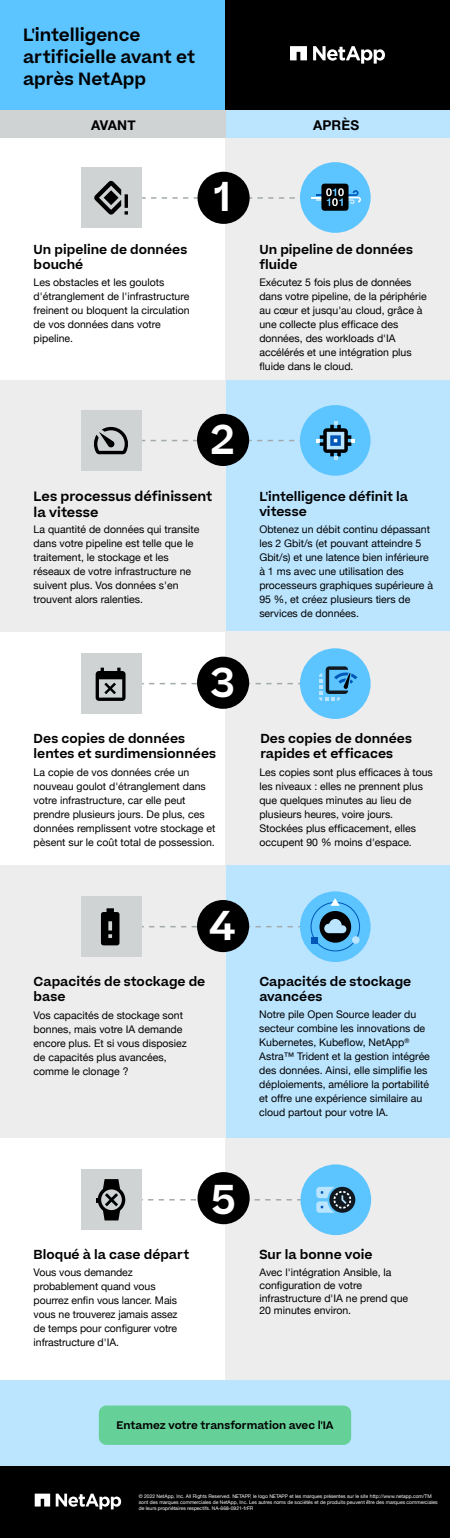
<style>
.page{position:relative;width:450px;height:1538px;background:#fff}
.page>*{position:absolute;margin:0;border:0;box-sizing:border-box;transform-origin:0 0}
.t1{font:600 39.9px "Beatrice";color:#fff}
.t2{font:600 17px/22px "Beatrice";color:#000}
.t3{font:700 13.5px "Helvetica Neue";letter-spacing:.01em;color:#000}
.t4{font:600 13px/15.6px "Beatrice";color:#000}
.t5{font:600 12.5px/15px "Beatrice";color:#000}
.t6{font:10.5px/14px "Helvetica Neue";color:#000}
.t7{font:600 10.5px "Beatrice";color:#000}
.t8{font:5px/6px "Helvetica Neue";color:#fff}
</style>
<div class="page">
<div style="left:226px;top:137px;width:224px;height:243px;background:#ededed"></div>
<div style="left:224px;top:380px;width:226px;height:251px;background:#bbe5ff"></div>
<div style="left:0;top:380px;width:226px;height:251px;background:#ededed"></div>
<div style="left:224px;top:865px;width:226px;height:272px;background:#bbe5ff"></div>
<div style="left:226px;top:631px;width:224px;height:234px;background:#ededed"></div>
<div style="left:225px;top:1138px;width:225px;height:242px;background:#ededed"></div>
<div style="left:0;top:1380px;width:450px;height:86px;background:#bbe5ff"></div>
<div style="left:225px;top:110px;width:225px;height:27px;background:#bbe5ff"></div>
<div style="left:0;top:110px;width:226px;height:27px;background:#d0d3d4"></div>
<div style="left:0;top:1466px;width:450px;height:72px;background:#000"></div>
<div style="left:0;top:865px;width:226px;height:272px;background:#ededed"></div>
<div style="left:0;top:0;width:336px;height:110px;background:#5cc4ff"></div>
<div style="left:226px;top:0;width:224px;height:110px;background:#000"></div>
<div style="left:198px;top:172px;width:52px;height:52px;background:#000;border-radius:50%"></div>
<div style="left:81px;top:167px;width:61px;height:61px;background:#d0d3d4"></div>
<div style="left:197px;top:414px;width:52px;height:52px;background:#000;border-radius:50%"></div>
<div style="left:81px;top:410px;width:60px;height:61px;background:#d0d3d4"></div>
<div style="left:300px;top:405px;width:71px;height:71px;background:#5cc4ff;border-radius:50%"></div>
<div style="left:197px;top:656px;width:52px;height:53px;background:#000;border-radius:50%"></div>
<div style="left:81px;top:653px;width:60px;height:61px;background:#d0d3d4"></div>
<div style="left:300px;top:648px;width:71px;height:71px;background:#5cc4ff;border-radius:50%"></div>
<div style="left:197px;top:900px;width:52px;height:52px;background:#000;border-radius:50%"></div>
<div style="left:81px;top:896px;width:60px;height:61px;background:#d0d3d4"></div>
<div style="left:300px;top:891px;width:71px;height:71px;background:#5cc4ff;border-radius:50%"></div>
<div style="left:81px;top:1169px;width:61px;height:61px;background:#d0d3d4"></div>
<div style="left:301px;top:1164px;width:70px;height:71px;background:#5cc4ff;border-radius:50%"></div>
<div style="left:198px;top:1172px;width:52px;height:52px;background:#000;border-radius:50%"></div>
<svg style="left:96px;top:666px;width:261px;height:35px"></svg>
<div style="left:329px;top:1186px;width:26px;height:26px;background:#101820;border-radius:50%"></div>
<div style="left:300px;top:162px;width:71px;height:71px;background:#5cc4ff;border-radius:50%"></div>
<svg style="left:94px;top:180px;width:267px;height:35px"></svg>
<div style="left:311px;top:902px;width:49px;height:49px;border:1px solid #0057b7;border-radius:50%"></div>
<svg style="left:101px;top:898px;width:250px;height:47px"></svg>
<div style="left:352px;top:936px;width:8px;height:7px;background:#bbe5ff;border-radius:50%"></div>
<div style="left:312px;top:936px;width:6px;height:7px;background:#0057b7"></div>
<svg style="left:93px;top:421px;width:262px;height:39px"></svg>
<svg style="left:96px;top:1179px;width:255px;height:41px"></svg>
<svg style="left:290px;top:46px;width:95px;height:18px"></svg>
<div style="left:98px;top:1405px;width:254px;height:40px;background:#65d097"></div>
<svg style="left:34px;top:1493px;width:88px;height:17px"></svg>
<h2 class="t2" style="left:23px;top:24px;width:174px">L'intelligence artificielle avant et après NetApp</h2>
<p class="t3" style="left:91px;top:114px;width:46px">AVANT</p>
<p class="t3" style="left:313px;top:114px;width:48px">APRÈS</p>
<p class="t5" style="left:34px;top:242px;width:155px">Un pipeline de données bouché</p>
<p class="t6" style="left:34px;top:276px;width:158px">Les obstacles et les goulots d'étranglement de l'infrastructure freinent ou bloquent la circulation de vos données dans votre pipeline.</p>
<h1 class="t1" style="left:215px;top:169px;width:18px">1</h1>
<h1 class="t1" style="left:211px;top:412px;width:25px">2</h1>
<p class="t4" style="left:34px;top:489px;width:180px">Les processus définissent la vitesse</p>
<p class="t6" style="left:34px;top:523px;width:167px">La quantité de données qui transite dans votre pipeline est telle que le traitement, le stockage et les réseaux de votre infrastructure ne suivent plus. Vos données s'en trouvent alors ralenties.</p>
<h1 class="t1" style="left:211px;top:656px;width:26px">3</h1>
<p class="t5" style="left:34px;top:731px;width:184px">Des copies de données lentes et surdimensionnées</p>
<p class="t6" style="left:34px;top:765px;width:183px">La copie de vos données crée un nouveau goulot d'étranglement dans votre infrastructure, car elle peut prendre plusieurs jours. De plus, ces données remplissent votre stockage et pèsent sur le coût total de possession.</p>
<p class="t5" style="left:259px;top:242px;width:155px">Un pipeline de données fluide</p>
<p class="t6" style="left:259px;top:276px;width:169px">Exécutez 5 fois plus de données dans votre pipeline, de la périphérie au cœur et jusqu'au cloud, grâce à une collecte plus efficace des données, des workloads d'IA accélérés et une intégration plus fluide dans le cloud.</p>
<p class="t5" style="left:259px;top:489px;width:150px">L'intelligence définit la vitesse</p>
<p class="t6" style="left:259px;top:523px;width:175px">Obtenez un débit continu dépassant les 2 Gbit/s (et pouvant atteindre 5<br>Gbit/s) et une latence bien inférieure à 1 ms avec une utilisation des processeurs graphiques supérieure à<br>95 %, et créez plusieurs tiers de services de données.</p>
<p class="t5" style="left:260px;top:731px;width:153px">Des copies de données rapides et efficaces</p>
<p class="t6" style="left:259px;top:765px;width:175px">Les copies sont plus efficaces à tous les niveaux : elles ne prennent plus que quelques minutes au lieu de plusieurs heures, voire jours.<br>Stockées plus efficacement, elles occupent 90 % moins d'espace.</p>
<h1 class="t1" style="left:210px;top:898px;width:27px">4</h1>
<p class="t5" style="left:34px;top:974px;width:173px">Capacités de stockage de base</p>
<p class="t6" style="left:34px;top:1008px;width:155px">Vos capacités de stockage sont bonnes, mais votre IA demande encore plus. Et si vous disposiez de capacités plus avancées, comme le clonage ?</p>
<p class="t5" style="left:259px;top:974px;width:153px">Capacités de stockage avancées</p>
<p class="t6" style="left:259px;top:1008px;width:172px">Notre pile Open Source leader du secteur combine les innovations de Kubernetes, Kubeflow, NetApp<sup>® </sup>Astra™ Trident et la gestion intégrée des données. Ainsi, elle simplifie les déploiements, améliore la portabilité et offre une expérience similaire au cloud partout pour votre IA.</p>
<p class="t5" style="left:34px;top:1247px;width:157px">Bloqué à la case départ</p>
<p class="t6" style="left:34px;top:1266px;width:146px">Vous vous demandez probablement quand vous pourrez enfin vous lancer. Mais vous ne trouverez jamais assez de temps pour configurer votre infrastructure d'IA.</p>
<h1 class="t1" style="left:212px;top:1172px;width:26px">5</h1>
<p class="t5" style="left:259px;top:1247px;width:115px">Sur la bonne voie</p>
<p class="t6" style="left:259px;top:1266px;width:150px;line-height:12.6px">Avec l'intégration Ansible, la configuration de votre infrastructure d'IA ne prend que<br>20 minutes environ.</p>
<p class="t7" style="left:117px;top:1417px;width:219px">Entamez votre transformation avec l'IA</p>
<p class="t8" style="left:139px;top:1493px;width:300px">© 2022 NetApp, Inc. All Rights Reserved. NETAPP, le logo NETAPP et les marques présentes sur le site http://www.netapp.com/TM sont des marques commerciales de NetApp, Inc. Les autres noms de sociétés et de produits peuvent être des marques commerciales de leurs propriétaires respectifs. NA-668-0921-frFR</p>
</div>
